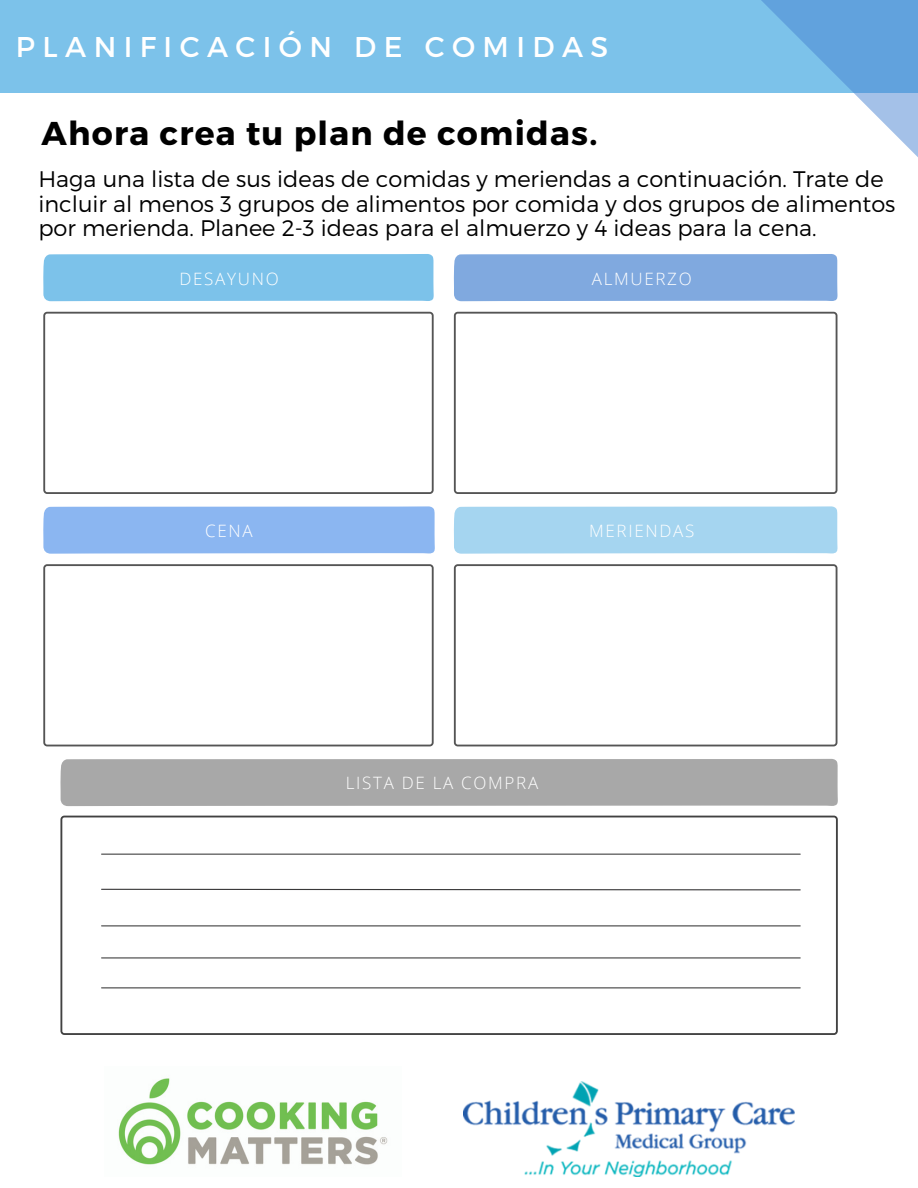
<style>
.page{position:relative;width:918px;height:1188px;background:#fff}
.page>*{position:absolute;margin:0;border:0;box-sizing:border-box;transform-origin:0 0}
.t1{font:700 33px "Montserrat";letter-spacing:.04em;color:#000}
.t2{font:28.5px "Montserrat";letter-spacing:.26em;color:#fff}
.t3{font:300 22.5px/24.8px "Montserrat";color:#000}
.t4{font:300 16.95px "Open Sans";letter-spacing:.1em;color:#fff}
</style>
<div class="page">
<img style="left:464px;top:1081px;width:330px;height:96px">
<img style="left:118px;top:1078px;width:270px;height:87px">
<div style="left:0;top:0;width:918px;height:92px;background:#7cc2ea"></div>
<div style="left:43px;top:254px;width:391px;height:47px;background:#7cc2ea"></div>
<svg style="left:43px;top:312px;width:391px;height:182px"></svg>
<div style="left:454px;top:254px;width:383px;height:47px;background:#80a9df"></div>
<div style="left:43px;top:506px;width:392px;height:48px;background:#8bb6f1"></div>
<div style="left:60px;top:759px;width:778px;height:47px;background:#a8a8a8"></div>
<svg style="left:60px;top:816px;width:778px;height:219px"></svg>
<div style="left:454px;top:506px;width:383px;height:48px;background:#a5d5f0"></div>
<hr style="left:102px;top:854px;width:698px;height:1px;background:#424242">
<svg style="left:100px;top:888px;width:701px;height:3px"></svg>
<hr style="left:102px;top:925px;width:698px;height:1px;background:#424242">
<svg style="left:454px;top:312px;width:383px;height:182px"></svg>
<svg style="left:728px;top:0;width:190px;height:157px"></svg>
<svg style="left:43px;top:564px;width:391px;height:182px"></svg>
<svg style="left:454px;top:564px;width:383px;height:182px"></svg>
<hr style="left:102px;top:957px;width:698px;height:1px;background:#424242">
<hr style="left:102px;top:987px;width:698px;height:1px;background:#424242">
<p class="t2" style="left:16px;top:29px;width:594px">PLANIFICACIÓN DE COMIDAS</p>
<h1 class="t1" style="left:42px;top:112px;width:557px">Ahora crea tu plan de comidas.</h1>
<p class="t3" style="left:38px;top:165px;width:859px">Haga una lista de sus ideas de comidas y meriendas a continuación. Trate de incluir al menos 3 grupos de alimentos por comida y dos grupos de alimentos por merienda. Planee 2-3 ideas para el almuerzo y 4 ideas para la cena.</p>
<p class="t4" style="left:179px;top:266px;width:101px">DESAYUNO</p>
<p class="t4" style="left:592px;top:266px;width:102px">ALMUERZO</p>
<p class="t4" style="left:205px;top:519px;width:49px">CENA</p>
<p class="t4" style="left:589px;top:519px;width:107px">MERIENDAS</p>
<p class="t4" style="left:346px;top:771px;width:194px">LISTA DE LA COMPRA</p>
</div>
